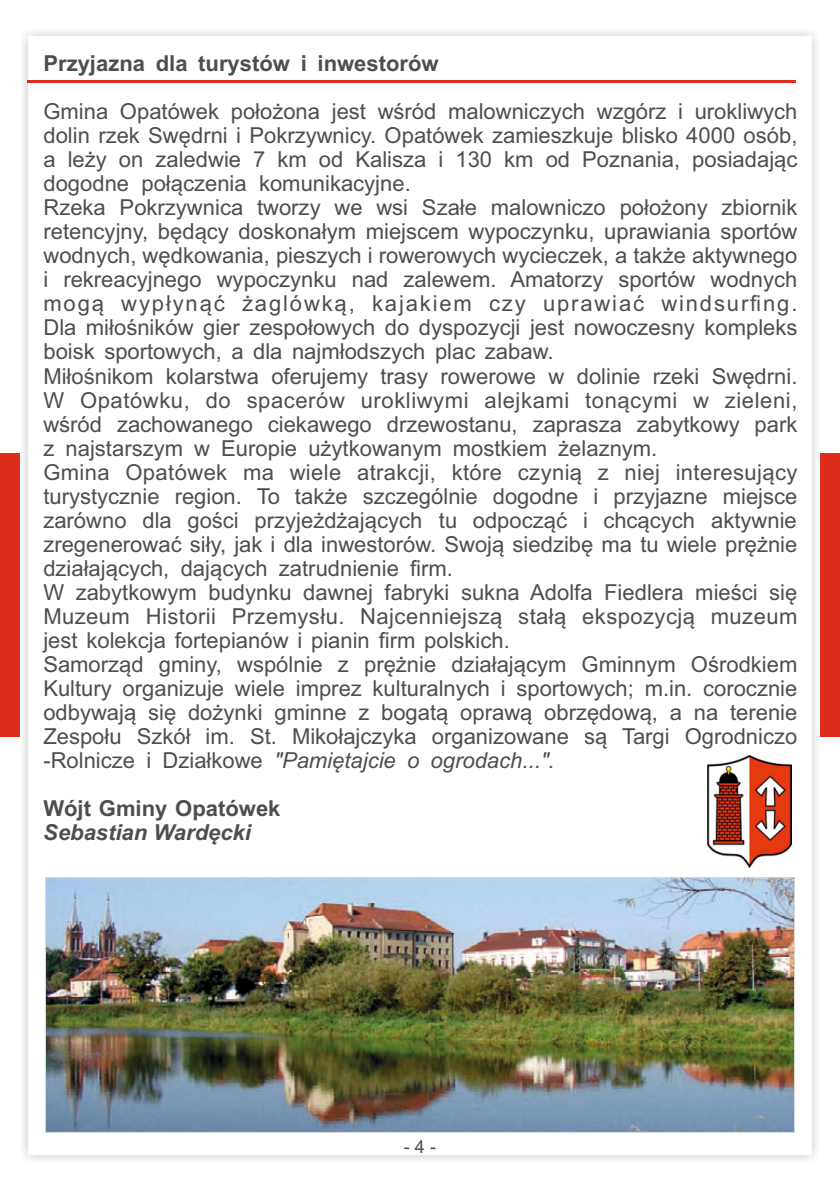
<style>
.page{position:relative;width:840px;height:1191px;background:#fff}
.page>*{position:absolute;margin:0;border:0;box-sizing:border-box;transform-origin:0 0}
.t1{font:22px/24px "Arial";color:#4e4e4d}
.t2{font:700 22px "Arial";color:#4e4e4d}
.t3{font:italic 700 22px "Arial";color:#4e4e4d}
.t4{font:18px "Arial";color:#4e4e4d}
.s1{font-style:italic}
</style>
<div class="page">
<div style="left:0;top:454px;width:839px;height:283px;background:#dd2b1c"></div>
<img style="left:20px;top:31px;width:799px;height:1129px">
<img style="left:47px;top:879px;width:745px;height:252px">
<div style="left:45px;top:877px;width:749px;height:256px;border:1px solid #d9d9da"></div>
<img style="left:706px;top:756px;width:85px;height:111px">
<hr style="left:27px;top:80px;width:768px;height:2px;background:#dd2b1c">
<p class="t2" style="left:43px;top:55px;width:396px">Przyjazna dla turystów i inwestorów</p>
<p class="t1" style="left:43px;top:102px;width:755px">Gmina Opatówek położona jest wśród malowniczych wzgórz i urokliwych dolin rzek Swędrni i Pokrzywnicy. Opatówek zamieszkuje blisko 4000 osób, a leży on zaledwie 7 km od Kalisza i 130 km od Poznania, posiadając dogodne połączenia komunikacyjne.<br>Rzeka Pokrzywnica tworzy we wsi Szałe malowniczo położony zbiornik retencyjny, będący doskonałym miejscem wypoczynku, uprawiania sportów wodnych, wędkowania, pieszych i rowerowych wycieczek, a także aktywnego i rekreacyjnego wypoczynku nad zalewem. Amatorzy sportów wodnych mogą wypłynąć żaglówką, kajakiem czy uprawiać windsurfing.<br>Dla miłośników gier zespołowych do dyspozycji jest nowoczesny kompleks boisk sportowych, a dla najmłodszych plac zabaw.<br>Miłośnikom kolarstwa oferujemy trasy rowerowe w dolinie rzeki Swędrni.<br>W Opatówku, do spacerów urokliwymi alejkami tonącymi w zieleni, wśród zachowanego ciekawego drzewostanu, zaprasza zabytkowy park z najstarszym w Europie użytkowanym mostkiem żelaznym.<br>Gmina Opatówek ma wiele atrakcji, które czynią z niej interesujący turystycznie region. To także szczególnie dogodne i przyjazne miejsce zarówno dla gości przyjeżdżających tu odpocząć i chcących aktywnie zregenerować siły, jak i dla inwestorów. Swoją siedzibę ma tu wiele prężnie działających, dających zatrudnienie firm.<br>W zabytkowym budynku dawnej fabryki sukna Adolfa Fiedlera mieści się Muzeum Historii Przemysłu. Najcenniejszą stałą ekspozycją muzeum jest kolekcja fortepianów i pianin firm polskich.<br>Samorząd gminy, wspólnie z prężnie działającym Gminnym Ośrodkiem Kultury organizuje wiele imprez kulturalnych i sportowych; m.in. corocznie odbywają się dożynki gminne z bogatą oprawą obrzędową, a na terenie Zespołu Szkół im. St. Mikołajczyka organizowane są Targi Ogrodniczo -Rolnicze i Działkowe <span class="s1">"Pamiętajcie o ogrodach...".</span></p>
<p class="t2" style="left:43px;top:799px;width:238px">Wójt Gminy Opatówek</p>
<p class="t3" style="left:43px;top:823px;width:209px">Sebastian Wardęcki</p>
<p class="t4" style="left:404px;top:1139px;width:34px">- 4 -</p>
</div>
